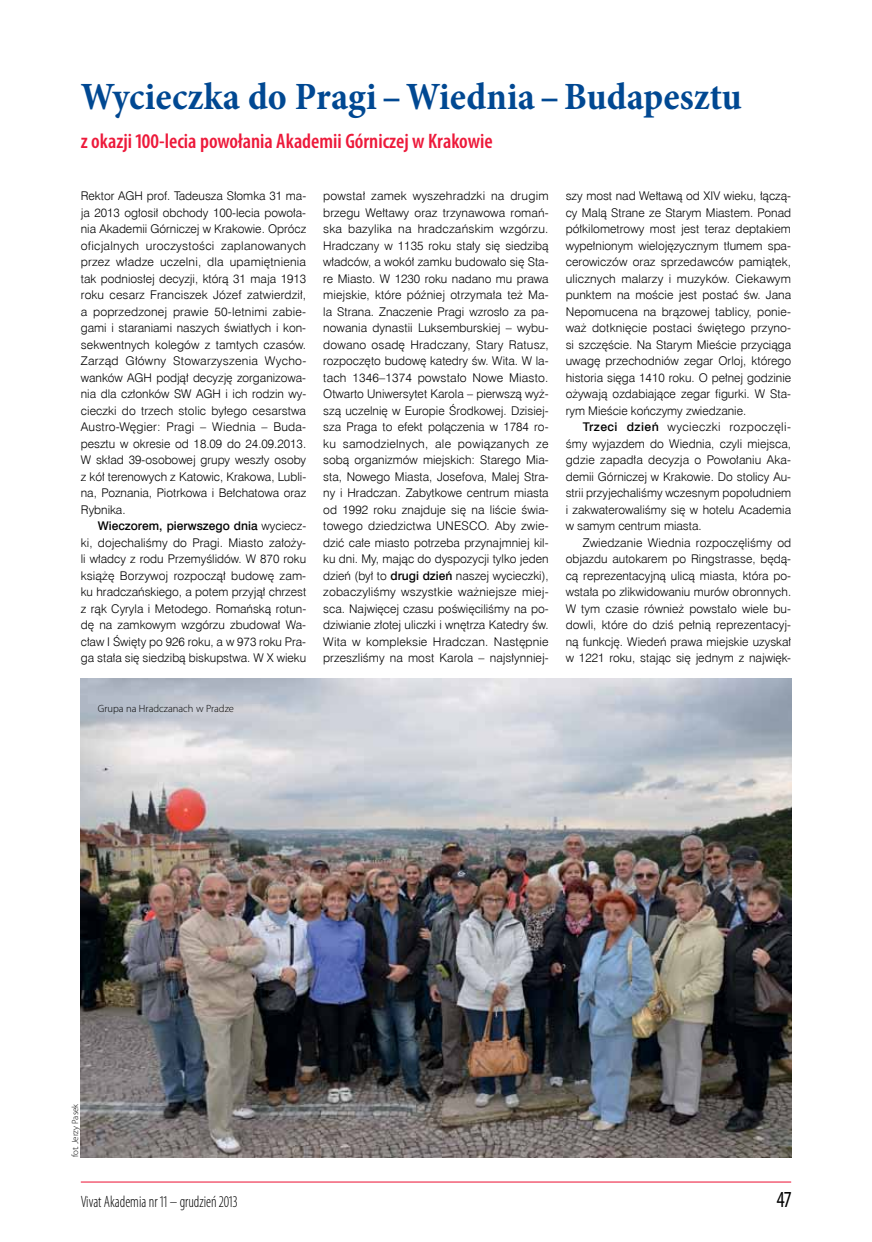
<style>
.page{position:relative;width:872px;height:1242px;background:#fff}
.page>*{position:absolute;margin:0;border:0;box-sizing:border-box;transform-origin:0 0}
.t1{font:700 condensed 39px "Minion Pro";color:#004892}
.t2{font:condensed 23.1px "Myriad Pro";color:#000;scale:.91 1}
.t3{font:600 condensed 21px "Myriad Pro";color:#ed1a3b}
.t4{font:300 condensed 16.5px "Myriad Pro";color:#000;scale:.91 1}
.t5{font:12px/16.5px "Swis 721 Lt EU";color:#000;text-align:justify}
.t6{font:12px "Swis 721 Md EU";color:#000}
.t7{font:300 10.5px "Myriad Pro";color:#000}
.t8{font:300 9px "Myriad Pro";color:#000}
.s1{font-family:"Swis 721 Lt EU"}
.s2{font-family:"Swis 721 Md EU"}
</style>
<div class="page">
<hr style="left:81px;top:1181px;width:710px;height:1px;background:#ed1a3b">
<img style="left:81px;top:679px;width:710px;height:478px">
<h1 class="t1" style="left:81px;top:70px;width:662px">Wycieczka do Pragi–Wiednia–Budapesztu</h1>
<h3 class="t3" style="left:81px;top:130px;width:413px">z okazji 100-lecia powołania Akademii Górniczej w Krakowie</h3>
<p class="t5" style="left:81px;top:188px;width:227px">Rektor AGH prof. Tadeusza Słomka 31 ma&shy;ja 2013 ogłosił obchody 100-lecia powoła&shy;nia Akademii Górniczej w Krakowie. Oprócz oficjalnych uroczystości zaplanowanych przez władze uczelni, dla upamiętnienia tak podniosłej decyzji, którą 31 maja 1913 roku cesarz Franciszek Józef zatwierdził, a poprzedzonej prawie 50-letnimi zabie&shy;gami i staraniami naszych światłych i kon&shy;sekwentnych kolegów z tamtych czasów.<br>Zarząd Główny Stowarzyszenia Wycho&shy;wanków AGH podjął decyzję zorganizowa&shy;nia dla członków SW AGH i ich rodzin wy&shy;cieczki do trzech stolic byłego cesarstwa Austro-Węgier: Pragi – Wiednia – Buda&shy;pesztu w okresie od 18.09 do 24.09.2013.<br>W skład 39-osobowej grupy weszły osoby z kół terenowych z Katowic, Krakowa, Lubli&shy;na, Poznania, Piotrkowa i Bełchatowa oraz Rybnika.</p>
<p class="t6" style="left:98px;top:518px;width:210px">Wieczorem, pierwszego dnia <span class="s1">wyciecz-</span></p>
<p class="t5" style="left:81px;top:534px;width:227px">ki, dojechaliśmy do Pragi. Miasto założy&shy;li władcy z rodu Przemyślidów. W 870 roku książę Borzywoj rozpoczął budowę zam&shy;ku hradczańskiego, a potem przyjął chrzest z rąk Cyryla i Metodego. Romańską rotun&shy;dę na zamkowym wzgórzu zbudował Wa&shy;cław I Święty po 926 roku, a w 973 roku Pra&shy;ga stała się siedzibą biskupstwa. W X wieku</p>
<p class="t7" style="left:98px;top:702px;width:138px">Grupa na Hradczanach w Pradze</p>
<p class="t5" style="left:323px;top:188px;width:227px">powstał zamek wyszehradzki na drugim brzegu Wełtawy oraz trzynawowa romań&shy;ska bazylika na hradczańskim wzgórzu.<br>Hradczany w 1135 roku stały się siedzibą władców, a wokół zamku budowało się Sta&shy;re Miasto. W 1230 roku nadano mu prawa miejskie, które później otrzymała też Ma&shy;la Strana. Znaczenie Pragi wzrosło za pa&shy;nowania dynastii Luksemburskiej – wybu&shy;dowano osadę Hradczany, Stary Ratusz, rozpoczęto budowę katedry św. Wita. W la&shy;tach 1346–1374 powstało Nowe Miasto.<br>Otwarto Uniwersytet Karola – pierwszą wyż&shy;szą uczelnię w Europie Środkowej. Dzisiej&shy;sza Praga to efekt połączenia w 1784 ro&shy;ku samodzielnych, ale powiązanych ze sobą organizmów miejskich: Starego Mia&shy;sta, Nowego Miasta, Josefova, Malej Stra&shy;ny i Hradczan. Zabytkowe centrum miasta od 1992 roku znajduje się na liście świa&shy;towego dziedzictwa UNESCO. Aby zwie&shy;dzić całe miasto potrzeba przynajmniej kil&shy;ku dni. My, mając do dyspozycji tylko jeden dzień (był to <span class="s2">drugi dzień</span> naszej wycieczki), zobaczyliśmy wszystkie ważniejsze miej&shy;sca. Najwięcej czasu poświęciliśmy na po&shy;dziwianie złotej uliczki i wnętrza Katedry św.<br>Wita w kompleksie Hradczan. Następnie przeszliśmy na most Karola – najsłynniej-</p>
<p class="t5" style="left:566px;top:188px;width:227px">szy most nad Wełtawą od XIV wieku, łączą&shy;cy Malą Strane ze Starym Miastem. Ponad półkilometrowy most jest teraz deptakiem wypełnionym wielojęzycznym tłumem spa&shy;cerowiczów oraz sprzedawców pamiątek, ulicznych malarzy i muzyków. Ciekawym punktem na moście jest postać św. Jana Nepomucena na brązowej tablicy, ponie&shy;waż dotknięcie postaci świętego przyno&shy;si szczęście. Na Starym Mieście przyciąga uwagę przechodniów zegar Orloj, którego historia sięga 1410 roku. O pełnej godzinie ożywają ozdabiające zegar figurki. W Sta&shy;rym Mieście kończymy zwiedzanie.</p>
<p class="t5" style="left:566px;top:419px;width:227px;text-indent:17px"><span class="s2">Trzeci dzień</span> wycieczki rozpoczęli&shy;śmy wyjazdem do Wiednia, czyli miejsca, gdzie zapadła decyzja o Powołaniu Aka&shy;demii Górniczej w Krakowie. Do stolicy Au&shy;strii przyjechaliśmy wczesnym popołudniem i zakwaterowaliśmy się w hotelu Academia w samym centrum miasta.</p>
<p class="t5" style="left:566px;top:534px;width:227px;text-indent:17px">Zwiedzanie Wiednia rozpoczęliśmy od objazdu autokarem po Ringstrasse, będą&shy;cą reprezentacyjną ulicą miasta, która po&shy;wstała po zlikwidowaniu murów obronnych.<br>W tym czasie również powstało wiele bu&shy;dowli, które do dziś pełnią reprezentacyj&shy;ną funkcję. Wiedeń prawa miejskie uzyskał w 1221 roku, stając się jednym z najwięk-</p>
<p class="t8" style="left:70px;top:1157px;width:55px;rotate:-90deg">fot. Jerzy Pasek</p>
<h3 class="t4" style="left:81px;top:1192px;width:174px">Vivat Akademia nr 11 – grudzień 2013</h3>
<h2 class="t2" style="left:776px;top:1186px;width:17px">47</h2>
</div>
